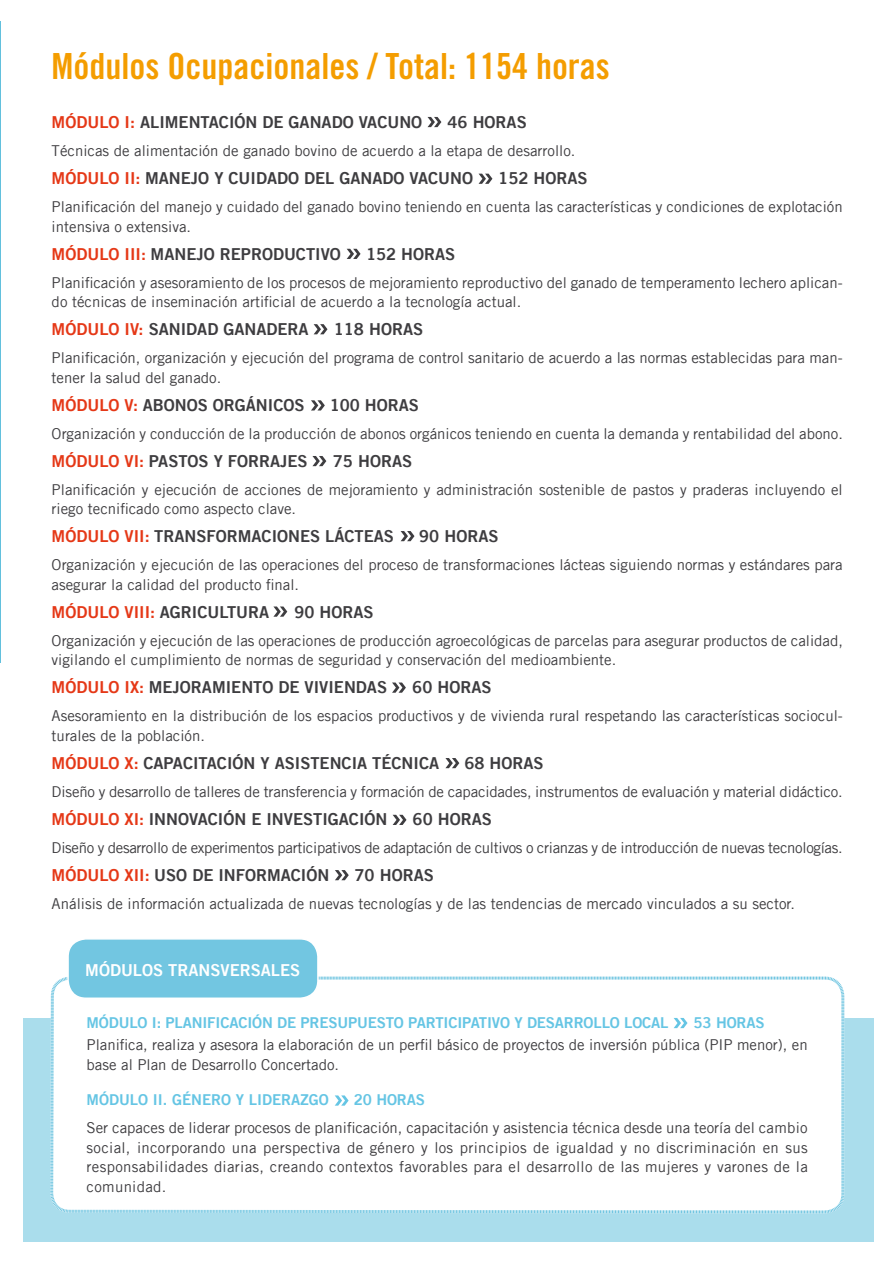
<style>
.page{position:relative;width:893px;height:1263px;background:#fff}
.page>*{position:absolute;margin:0;border:0;box-sizing:border-box;transform-origin:0 0}
.t1{font:36px "Trade Gothic Bold Cond Twenty";color:#f49d00}
.t2{font:16.5px "Trade Gothic Bold Two";color:#3e3d40}
.t3{font:16.5px "Trade Gothic Bold Two";color:#e53817}
.t4{font:16.5px "Trade Gothic Bold Two";color:#fff}
.t5{font:15px/19.5px "Trade Gothic";color:#3e3d40}
.t6{font:15px "Trade Gothic";letter-spacing:-.02em;color:#3e3d40}
.t7{font:15px "Trade Gothic Bold Two";letter-spacing:-.01em;color:#65c5e4}
.s1{color:#e53817}
.s2{color:#3e3d40}
.s3{font-family:"Trade Gothic Bold Two";color:#65c5e4}
</style>
<div class="page">
<div style="left:23px;top:1018px;width:850px;height:224px;background:#aaddec"></div>
<hr style="left:0;top:21px;width:1px;height:642px;background:#62c0dd">
<div style="left:50px;top:976px;width:795px;height:238px;background:#fff"></div>
<div style="left:68px;top:939px;width:250px;height:59px;background:#72c6e1;border-radius:18px"></div>
<div style="left:67px;top:938px;width:252px;height:61px;border:2px solid #fff;border-radius:18px"></div>
<svg style="left:674px;top:1018px;width:13px;height:10px"></svg>
<svg style="left:335px;top:1095px;width:14px;height:11px"></svg>
<p class="t1" style="left:52px;top:44px;width:560px">Módulos Ocupacionales / Total: 1154 horas</p>
<p class="t2" style="left:52px;top:112px;width:372px"><span class="s1">MÓDULO I:</span> ALIMENTACIÓN DE GANADO VACUNO</p>
<p class="t2" style="left:447px;top:112px;width:81px">46 HORAS</p>
<p class="t5" style="left:52px;top:141px;width:525px">Técnicas de alimentación de ganado bovino de acuerdo a la etapa de desarrollo.</p>
<p class="t2" style="left:52px;top:168px;width:423px"><span class="s1">MÓDULO II:</span> MANEJO Y CUIDADO DEL GANADO VACUNO</p>
<p class="t2" style="left:498px;top:168px;width:91px">152 HORAS</p>
<p class="t5" style="left:52px;top:197px;width:793px">Planificación del manejo y cuidado del ganado bovino teniendo en cuenta las características y condiciones de explotación intensiva o extensiva.</p>
<p class="t2" style="left:52px;top:244px;width:291px"><span class="s1">MÓDULO III:</span> MANEJO REPRODUCTIVO</p>
<p class="t2" style="left:366px;top:244px;width:91px">152 HORAS</p>
<p class="t5" style="left:52px;top:272px;width:793px">Planificación y asesoramiento de los procesos de mejoramiento reproductivo del ganado de temperamento lechero aplican&shy;do técnicas de inseminación artificial de acuerdo a la tecnología actual.</p>
<p class="t2" style="left:52px;top:319px;width:258px"><span class="s1">MÓDULO IV:</span> SANIDAD GANADERA</p>
<p class="t2" style="left:334px;top:319px;width:91px">118 HORAS</p>
<p class="t5" style="left:52px;top:348px;width:793px">Planificación, organización y ejecución del programa de control sanitario de acuerdo a las normas establecidas para man&shy;tener la salud del ganado.</p>
<p class="t2" style="left:52px;top:395px;width:254px"><span class="s1">MÓDULO V:</span> ABONOS ORGÁNICOS</p>
<p class="t2" style="left:330px;top:395px;width:91px">100 HORAS</p>
<p class="t5" style="left:52px;top:423px;width:793px">Organización y conducción de la producción de abonos orgánicos teniendo en cuenta la demanda y rentabilidad del abono.</p>
<p class="t2" style="left:52px;top:451px;width:258px"><span class="s1">MÓDULO VI:</span> PASTOS Y FORRAJES</p>
<p class="t2" style="left:333px;top:451px;width:81px">75 HORAS</p>
<p class="t5" style="left:52px;top:479px;width:793px">Planificación y ejecución de acciones de mejoramiento y administración sostenible de pastos y praderas incluyendo el riego tecnificado como aspecto clave.</p>
<p class="t2" style="left:52px;top:526px;width:344px"><span class="s1">MÓDULO VII:</span> TRANSFORMACIONES LÁCTEAS</p>
<p class="t2" style="left:419px;top:526px;width:81px">90 HORAS</p>
<p class="t5" style="left:52px;top:555px;width:793px">Organización y ejecución de las operaciones del proceso de transformaciones lácteas siguiendo normas y estándares para asegurar la calidad del producto final.</p>
<p class="t3" style="left:52px;top:602px;width:219px">MÓDULO VIII: <span class="s2">AGRICULTURA</span></p>
<p class="t2" style="left:294px;top:602px;width:81px">90 HORAS</p>
<p class="t5" style="left:52px;top:630px;width:793px">Organización y ejecución de las operaciones de producción agroecológicas de parcelas para asegurar productos de calidad, vigilando el cumplimiento de normas de seguridad y conservación del medioambiente.</p>
<p class="t2" style="left:52px;top:677px;width:337px"><span class="s1">MÓDULO IX:</span> MEJORAMIENTO DE VIVIENDAS</p>
<p class="t2" style="left:412px;top:677px;width:81px">60 HORAS</p>
<p class="t5" style="left:52px;top:706px;width:793px">Asesoramiento en la distribución de los espacios productivos y de vivienda rural respetando las características sociocul&shy;turales de la población.</p>
<p class="t2" style="left:52px;top:753px;width:389px"><span class="s1">MÓDULO X:</span> CAPACITACIÓN Y ASISTENCIA TÉCNICA</p>
<p class="t2" style="left:464px;top:753px;width:81px">68 HORAS</p>
<p class="t5" style="left:52px;top:781px;width:793px">Diseño y desarrollo de talleres de transferencia y formación de capacidades, instrumentos de evaluación y material didáctico.</p>
<p class="t2" style="left:52px;top:809px;width:337px"><span class="s1">MÓDULO XI:</span> INNOVACIÓN E INVESTIGACIÓN</p>
<p class="t2" style="left:413px;top:809px;width:81px">60 HORAS</p>
<p class="t6" style="left:52px;top:838px;width:793px">Diseño y desarrollo de experimentos participativos de adaptación de cultivos o crianzas y de introducción de nuevas tecnologías.</p>
<p class="t2" style="left:52px;top:865px;width:279px"><span class="s1">MÓDULO XII:</span> USO DE INFORMACIÓN</p>
<p class="t2" style="left:355px;top:865px;width:81px">70 HORAS</p>
<p class="t5" style="left:52px;top:893px;width:745px">Análisis de información actualizada de nuevas tecnologías y de las tendencias de mercado vinculados a su sector.</p>
<p class="t4" style="left:85px;top:960px;width:216px">MÓDULOS TRANSVERSALES</p>
<p class="t7" style="left:87px;top:1013px;width:583px">MÓDULO I: PLANIFICACIÓN DE PRESUPUESTO PARTICIPATIVO Y DESARROLLO LOCAL</p>
<p class="t5" style="left:87px;top:1012px;width:722px;line-height:22px;text-indent:607px"><span class="s3">53 HORAS<br></span>Planifica, realiza y asesora la elaboración de un perfil básico de proyectos de inversión pública (PIP menor), en</p>
<p class="t5" style="left:87px;top:1054px;width:254px">base al Plan de Desarrollo Concertado.</p>
<p class="t7" style="left:87px;top:1090px;width:244px">MÓDULO II. GÉNERO Y LIDERAZGO</p>
<p class="t5" style="left:87px;top:1086px;width:723px;line-height:28px;text-indent:267px"><span class="s3">20 HORAS<br></span>Ser capaces de liderar procesos de planificación, capacitación y asistencia técnica desde una teoría del cambio</p>
<p class="t5" style="left:87px;top:1137px;width:723px;text-align:justify">social, incorporando una perspectiva de género y los principios de igualdad y no discriminación en sus responsabilidades diarias, creando contextos favorables para el desarrollo de las mujeres y varones de la comunidad.</p>
</div>
